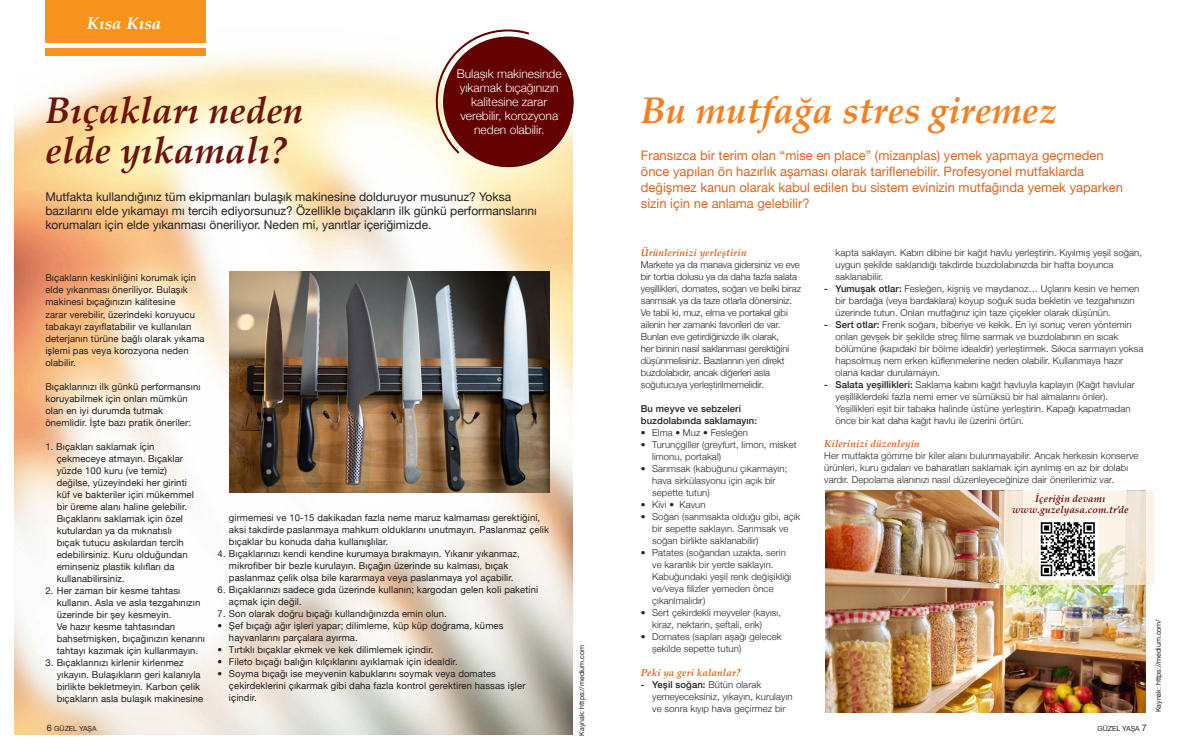
<style>
.page{position:relative;width:1191px;height:752px;background:#fff}
.page>*{position:absolute;margin:0;border:0;box-sizing:border-box;transform-origin:0 0}
.t1{font:italic 700 37px/40px "Palatino Linotype";color:#6b140a}
.t2{font:italic 700 37px "Palatino Linotype";color:#f58021}
.t3{font:italic 700 17px "Palatino Linotype";color:#fff}
.t4{font:13px/16px "Helvetica Neue";color:#e1631d}
.KUTU{font:12px/14px "Helvetica Neue";color:#231f20}
.KUTU-2{font:300 12px/14px "Helvetica Neue";color:#fff;text-align:center}
.KUTUBASLIK{font:italic 700 10px "Palatino Linotype";letter-spacing:.01em;color:#e1631d}
.KUTUBASLIK-2{font:italic 700 10px "Palatino Linotype";letter-spacing:.01em;color:#6b0f0d}
.KUTUBASLIK-3{font:9.5px/12px "Helvetica Neue";letter-spacing:.01em;color:#231f20}
.KUTUBASLIK-4{font:300 9.5px/12px "Helvetica Neue";letter-spacing:.01em;color:#231f20}
.KUTUBASLIK-5{font:300 9.5px/12px "Helvetica Neue";letter-spacing:-.01em;color:#231f20}
.KUTUBASLIK-6{font:500 9.5px/12px "Helvetica Neue";letter-spacing:.01em;color:#231f20}
.KUTUBASLIK-7{font:7px "Helvetica Neue";color:#231f20}
.s1{font-size:9px}
.s2{font-weight:300}
.s3{font-weight:500}
</style>
<div class="page">
<img style="left:14px;top:54px;width:559px;height:680px">
<div style="left:45px;top:0;width:161px;height:43px;background:#f7931d"></div>
<div style="left:45px;top:48px;width:161px;height:8px;background:#f7931d"></div>
<img style="left:230px;top:271px;width:319px;height:221px">
<img style="left:825px;top:490px;width:320px;height:222px">
<svg style="left:435px;top:29px;width:95px;height:125px"></svg>
<div style="left:442px;top:35px;width:132px;height:133px;background:#630000;border:1px solid #fff;border-radius:50%"></div>
<svg style="left:999px;top:490px;width:155px;height:94px;background:#f6ecdd"></svg>
<img style="left:1039px;top:519px;width:58px;height:60px">
<p class="t3" style="left:87px;top:11px;width:76px">Kısa Kısa</p>
<p class="KUTU-2" style="left:457px;top:66px;width:106px">Bulaşık makinesinde yıkamak bıçağınızın kalitesine zarar verebilir, korozyona neden olabilir.</p>
<p class="t1" style="left:45px;top:88px;width:260px">Bıçakları neden elde yıkamalı?</p>
<p class="t2" style="left:641px;top:84px;width:418px">Bu mutfağa stres giremez</p>
<p class="t4" style="left:641px;top:148px;width:484px">Fransızca bir terim olan “mise en place” (mizanplas) yemek yapmaya geçmeden önce yapılan ön hazırlık aşaması olarak tariflenebilir. Profesyonel mutfaklarda değişmez kanun olarak kabul edilen bu sistem evinizin mutfağında yemek yaparken sizin için ne anlama gelebilir?</p>
<p class="KUTU" style="left:45px;top:190px;width:493px">Mutfakta kullandığınız tüm ekipmanları bulaşık makinesine dolduruyor musunuz? Yoksa bazılarını elde yıkamayı mı tercih ediyorsunuz? Özellikle bıçakların ilk günkü performanslarını korumaları için elde yıkanması öneriliyor. Neden mi, yanıtlar içeriğimizde.</p>
<p class="KUTUBASLIK-3" style="left:45px;top:272px;width:161px">Bıçakların keskinliğini korumak için elde yıkanması öneriliyor. Bulaşık makinesi bıçağınızın kalitesine<br>zarar verebilir, üzerindeki koruyucu tabakayı zayıflatabilir ve kullanılan deterjanın türüne bağlı olarak yıkama işlemi pas veya korozyona neden olabilir.</p>
<p class="KUTUBASLIK-3" style="left:45px;top:380px;width:157px">Bıçaklarınızı ilk günkü performansını koruyabilmek için onları mümkün olan en iyi durumda tutmak önemlidir. İşte bazı pratik öneriler:</p>
<p class="KUTUBASLIK-3" style="left:57px;top:440px;width:139px;text-indent:-11px">1. Bıçakları saklamak için çekmeceye atmayın. Bıçaklar yüzde 100 kuru (ve temiz) değilse, yüzeyindeki her girinti küf ve bakteriler için mükemmel bir üreme alanı haline gelebilir.<br>Bıçaklarını saklamak için özel kutulardan ya da mıknatıslı bıçak tutucu askılardan tercih edebilirsiniz. Kuru olduğundan eminseniz plastik kılıfları da kullanabilirsiniz.</p>
<p class="KUTUBASLIK-3" style="left:57px;top:584px;width:150px;text-indent:-11px">2. Her zaman bir kesme tahtası kullanın. Asla ve asla tezgahınızın üzerinde bir şey kesmeyin.<br>Ve hazır kesme tahtasından bahsetmişken, bıçağınızın kenarını tahtayı kazımak için kullanmayın.</p>
<p class="KUTUBASLIK-3" style="left:57px;top:656px;width:148px;text-indent:-11px">3. Bıçaklarınızı kirlenir kirlenmez yıkayın. Bulaşıkların geri kalanıyla birlikte bekletmeyin. Karbon çelik bıçakların asla bulaşık makinesine</p>
<p class="KUTUBASLIK-7" style="left:47px;top:723px;width:51px"><span class="s1">6</span> GÜZEL YAŞA</p>
<p class="KUTUBASLIK-3" style="left:229px;top:511px;width:321px">girmemesi ve 10-15 dakikadan fazla neme maruz kalmaması gerektiğini, aksi takdirde paslanmaya mahkum olduklarını unutmayın. Paslanmaz çelik bıçaklar bu konuda daha kullanışlılar.</p>
<p class="KUTUBASLIK-3" style="left:218px;top:547px;width:304px;text-align:center">4. Bıçaklarınızı kendi kendine kurumaya bırakmayın. Yıkanır yıkanmaz, mikrofiber bir bezle kurulayın. Bıçağın üzerinde su kalması, bıçak paslanmaz çelik olsa bile kararmaya veya paslanmaya yol açabilir.</p>
<p class="KUTUBASLIK-3" style="left:229px;top:583px;width:311px;text-indent:-11px">6. Bıçaklarınızı sadece gıda üzerinde kullanın; kargodan gelen koli paketini açmak için değil.</p>
<p class="KUTUBASLIK-3" style="left:218px;top:607px;width:231px">7. Son olarak doğru bıçağı kullandığınızda emin olun.</p>
<p class="KUTUBASLIK-3" style="left:229px;top:619px;width:276px;text-indent:-11px"><span class="s2">•</span> Şef bıçağı ağır işleri yapar; dilimleme, küp küp doğrama, kümes hayvanlarını parçalara ayırma.</p>
<p class="KUTUBASLIK-3" style="left:218px;top:643px;width:217px"><span class="s2">•</span> Tırtıklı bıçaklar ekmek ve kek dilimlemek içindir.</p>
<p class="KUTUBASLIK-3" style="left:218px;top:655px;width:241px"><span class="s2">•</span> Fileto bıçağı balığın kılçıklarını ayıklamak için idealdir.</p>
<p class="KUTUBASLIK-3" style="left:229px;top:667px;width:298px;text-indent:-11px"><span class="s2">•</span> Soyma bıçağı ise meyvenin kabuklarını soymak veya domates çekirdeklerini çıkarmak gibi daha fazla kontrol gerektiren hassas işler içindir.</p>
<p class="KUTUBASLIK-7" style="left:576px;top:735px;width:92px;rotate:-90deg">Kaynak: https://medium.com</p>
<p class="KUTUBASLIK" style="left:641px;top:245px;width:107px">Ürünlerinizi yerleştirin</p>
<p class="KUTUBASLIK-5" style="left:641px;top:257px;width:162px">Markete ya da manava gidersiniz ve eve bir torba dolusu ya da daha fazla salata yeşillikleri, domates, soğan ve belki biraz sarımsak ya da taze otlarla dönersiniz.<br>Ve tabii ki, muz, elma ve portakal gibi ailenin her zamanki favorileri de var.<br>Bunları eve getirdiğinizde ilk olarak,<br>her birinin nasıl saklanması gerektiğini düşünmelisiniz. Bazılarının yeri direkt buzdolabıdır, ancak diğerleri asla soğutucuya yerleştirilmemelidir.</p>
<p class="KUTUBASLIK-6" style="left:641px;top:401px;width:118px">Bu meyve ve sebzeleri buzdolabında saklamayın:</p>
<p class="KUTUBASLIK-4" style="left:641px;top:425px;width:109px">• Elma • Muz • Fesleğen</p>
<p class="KUTUBASLIK-4" style="left:652px;top:437px;width:146px;text-indent:-11px">• Turunçgiller (greyfurt, limon, misket limonu, portakal)</p>
<p class="KUTUBASLIK-4" style="left:652px;top:461px;width:137px;text-indent:-11px">• Sarımsak (kabuğunu çıkarmayın; hava sirkülasyonu için açık bir sepette tutun)</p>
<p class="KUTUBASLIK-4" style="left:641px;top:497px;width:66px">• Kivi • Kavun</p>
<p class="KUTUBASLIK-4" style="left:652px;top:509px;width:150px;text-indent:-11px">• Soğan (sarımsakta olduğu gibi, açık bir sepette saklayın. Sarımsak ve soğan birlikte saklanabilir)</p>
<p class="KUTUBASLIK-4" style="left:652px;top:545px;width:141px;text-indent:-11px">• Patates (soğandan uzakta, serin ve karanlık bir yerde saklayın.<br>Kabuğundaki yeşil renk değişikliği ve/veya filizler yemeden önce çıkarılmalıdır)</p>
<p class="KUTUBASLIK-4" style="left:652px;top:605px;width:130px;text-indent:-11px">• Sert çekirdekli meyveler (kayısı, kiraz, nektarin, şeftali, erik)</p>
<p class="KUTUBASLIK-4" style="left:652px;top:629px;width:131px;text-indent:-11px">• Domates (sapları aşağı gelecek şekilde sepette tutun)</p>
<p class="KUTUBASLIK" style="left:641px;top:665px;width:101px">Peki ya geri kalanlar?</p>
<p class="KUTUBASLIK-4" style="left:652px;top:677px;width:142px;text-indent:-11px"><span class="s3">- Yeşil soğan:</span> Bütün olarak yemeyeceksiniz, yıkayın, kurulayın ve sonra kıyıp hava geçirmez bir</p>
<p class="KUTUBASLIK-4" style="left:835px;top:246px;width:308px">kapta saklayın. Kabın dibine bir kağıt havlu yerleştirin. Kıyılmış yeşil soğan, uygun şekilde saklandığı takdirde buzdolabınızda bir hafta boyunca saklanabilir.</p>
<p class="KUTUBASLIK-4" style="left:835px;top:282px;width:305px;text-indent:-11px"><span class="s3">- Yumuşak otlar:</span> Fesleğen, kişniş ve maydanoz… Uçlarını kesin ve hemen bir bardağa (veya bardaklara) koyup soğuk suda bekletin ve tezgahınızın üzerinde tutun. Onları mutfağınız için taze çiçekler olarak düşünün.</p>
<p class="KUTUBASLIK-4" style="left:835px;top:318px;width:309px;text-indent:-11px"><span class="s3">- Sert otlar:</span> Frenk soğanı, biberiye ve kekik. En iyi sonuç veren yöntemin onları gevşek bir şekilde streç filme sarmak ve buzdolabının en sıcak bölümüne (kapıdaki bir bölme idealdir) yerleştirmek. Sıkıca sarmayın yoksa hapsolmuş nem erken küflenmelerine neden olabilir. Kullanmaya hazır olana kadar durulamayın.</p>
<p class="KUTUBASLIK-4" style="left:835px;top:378px;width:300px;text-indent:-11px"><span class="s3">- Salata yeşillikleri:</span> Saklama kabını kağıt havluyla kaplayın (Kağıt havlular yeşilliklerdeki fazla nemi emer ve sümüksü bir hal almalarını önler).<br>Yeşillikleri eşit bir tabaka halinde üstüne yerleştirin. Kapağı kapatmadan önce bir kat daha kağıt havlu ile üzerini örtün.</p>
<p class="KUTUBASLIK" style="left:824px;top:436px;width:97px">Kilerinizi düzenleyin</p>
<p class="KUTUBASLIK-4" style="left:824px;top:449px;width:316px">Her mutfakta gömme bir kiler alanı bulunmayabilir. Ancak herkesin konserve ürünleri, kuru gıdaları ve baharatları saklamak için ayrılmış en az bir dolabı vardır. Depolama alanınızı nasıl düzenleyeceğinize dair önerilerimiz var.</p>
<p class="KUTUBASLIK-2" style="left:1035px;top:491px;width:72px">İçeriğin devamı</p>
<p class="KUTUBASLIK-2" style="left:1012px;top:502px;width:118px">www.guzelyasa.com.tr’de</p>
<p class="KUTUBASLIK-7" style="left:1097px;top:723px;width:51px">GÜZEL YAŞA <span class="s1">7</span></p>
<p class="KUTUBASLIK-7" style="left:1153px;top:712px;width:95px;rotate:-90deg">Kaynak: https://medium.com/</p>
</div>
